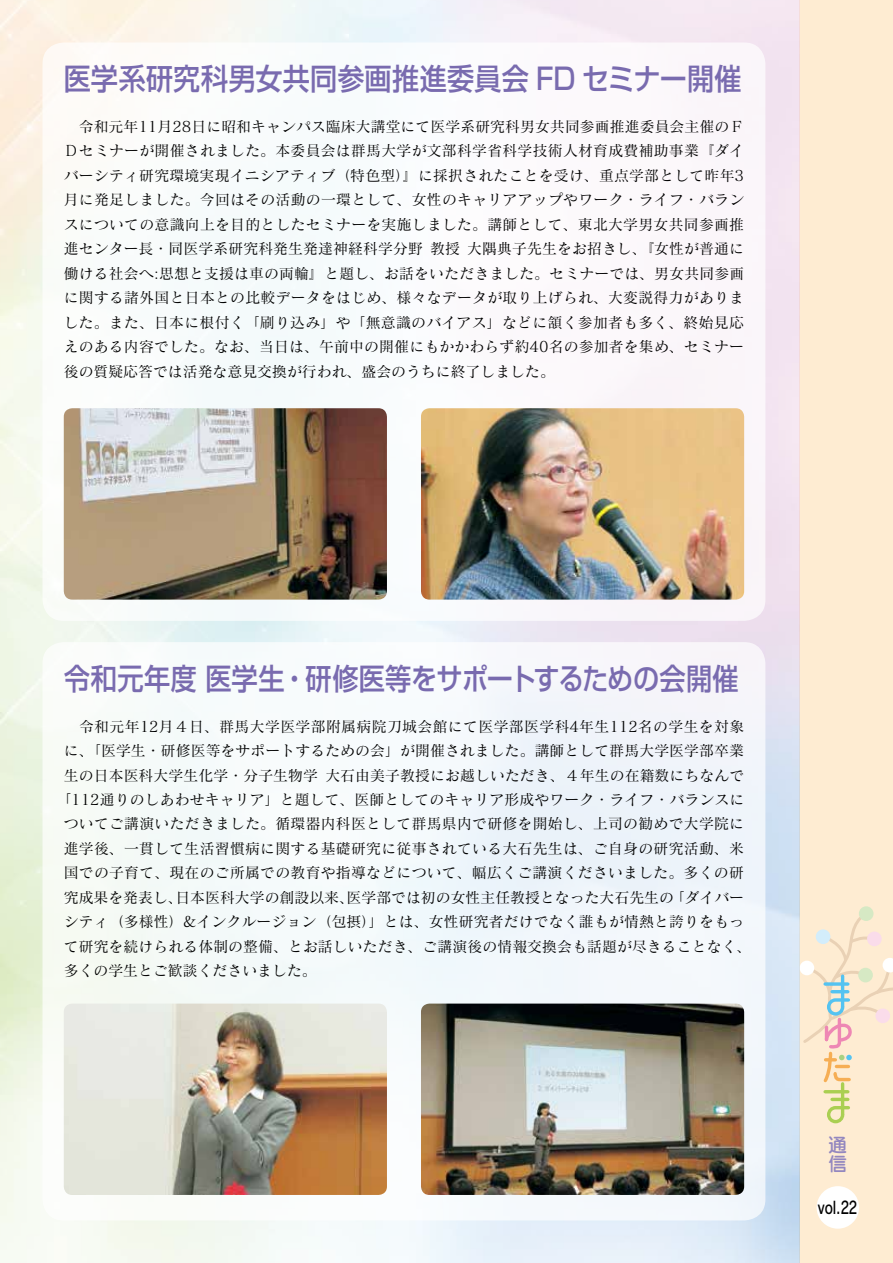
<style>
.page{position:relative;width:893px;height:1263px;background:#fff}
.page>*{position:absolute;margin:0;border:0;box-sizing:border-box;transform-origin:0 0}
.t1{font:500 29.7px "Shin Go Pro";letter-spacing:.005em;color:#796baf;scale:.88 1}
.t2{font:500 29.7px "Shin Go Pro";letter-spacing:.005em;color:#796baf;scale:.91 1}
.t3{font:19.2px "Seurat Pro DB";color:#9387bf}
.t4{font:16.95px "Rodin Pro DB";color:#000;scale:.76 1}
.t5{font:14.85px/24.5px "Matisse Pro M";letter-spacing:.005em;color:#000;text-align:justify}
.t6{font:14.85px "Matisse Pro M";letter-spacing:.025em;color:#000}
</style>
<div class="page">
<div style="left:799px;top:0;width:94px;height:1263px;background:#feecd2"></div>
<div style="left:817px;top:1186px;width:42px;height:43px;background:#fff;border-radius:50%"></div>
<div style="left:800px;top:961px;width:14px;height:14px;background:#fff;border-radius:50%"></div>
<div style="left:859px;top:906px;width:14px;height:15px;background:#d6e9c4;border-radius:50%"></div>
<hr style="left:841px;top:1084px;width:3px;height:30px;background:#aacf52">
<hr style="left:825px;top:1090px;width:23px;height:3px;background:#aacf52">
<hr style="left:832px;top:1098px;width:16px;height:3px;background:#aacf52">
<svg style="left:827px;top:1104px;width:23px;height:20px"></svg>
<svg style="left:802px;top:910px;width:91px;height:175px"></svg>
<img style="left:0;top:0;width:799px;height:1263px">
<div style="left:43px;top:642px;width:722px;height:578px;background:#f4f9fb;border-radius:21px"></div>
<div style="left:43px;top:43px;width:722px;height:578px;background:#fff;border-radius:21px"></div>
<img style="left:64px;top:408px;width:323px;height:192px">
<img style="left:64px;top:1003px;width:323px;height:192px">
<img style="left:421px;top:408px;width:323px;height:192px">
<img style="left:421px;top:1003px;width:323px;height:192px">
<h1 class="t2" style="left:64px;top:54px;width:746px">医学系研究科男女共同参画推進委員会 FD セミナー開催</h1>
<p class="t5" style="left:64px;top:114px;width:682px">　令和元年11月28日に昭和キャンパス臨床大講堂にて医学系研究科男女共同参画推進委員会主催のＦＤセミナーが開催されました。本委員会は群馬大学が文部科学省科学技術人材育成費補助事業『ダイバーシティ研究環境実現イニシアティブ（特色型）』に採択されたことを受け、重点学部として昨年3月に発足しました。今回はその活動の一環として、女性のキャリアアップやワーク・ライフ・バランスについての意識向上を目的としたセミナーを実施しました。講師として、東北大学男女共同参画推進センター長・同医学系研究科発生発達神経科学分野 教授 大隅典子先生をお招きし、『女性が普通に働ける社会へ:思想と支援は車の両輪』と題し、お話をいただきました。セミナーでは、男女共同参画に関する諸外国と日本との比較データをはじめ、様々なデータが取り上げられ、大変説得力がありました。また、日本に根付く「刷り込み」や「無意識のバイアス」などに頷く参加者も多く、終始見応えのある内容でした。なお、当日は、午前中の開催にもかかわらず約40名の参加者を集め、セミナー後の質疑応答では活発な意見交換が行われ、盛会のうちに終了しました。</p>
<h1 class="t1" style="left:64px;top:654px;width:768px">令和元年度 医学生・研修医等をサポートするための会開催</h1>
<p class="t6" style="left:64px;top:717px;width:682px">　令和元年12月４日、群馬大学医学部附属病院刀城会館にて医学部医学科4年生112名の学生を対象</p>
<p class="t5" style="left:64px;top:738px;width:682px">に、「医学生・研修医等をサポートするための会」が開催されました。講師として群馬大学医学部卒業</p>
<p class="t5" style="left:64px;top:762px;width:682px">生の日本医科大学生化学・分子生物学 大石由美子教授にお越しいただき、４年生の在籍数にちなんで</p>
<p class="t5" style="left:56px;top:787px;width:689px">「112通りのしあわせキャリア」と題して、医師としてのキャリア形成やワーク・ライフ・バランスに</p>
<p class="t5" style="left:64px;top:811px;width:682px">ついてご講演いただきました。循環器内科医として群馬県内で研修を開始し、上司の勧めで大学院に</p>
<p class="t5" style="left:64px;top:836px;width:682px">進学後、一貫して生活習慣病に関する基礎研究に従事されている大石先生は、ご自身の研究活動、米</p>
<p class="t5" style="left:64px;top:860px;width:682px">国での子育て、現在のご所属での教育や指導などについて、幅広くご講演くださいました。多くの研</p>
<p class="t5" style="left:64px;top:885px;width:682px">究成果を発表し、日本医科大学の創設以来、医学部では初の女性主任教授となった大石先生の「ダイバー</p>
<p class="t5" style="left:64px;top:909px;width:682px">シティ（多様性）&amp;インクルージョン（包摂）」とは、女性研究者だけでなく誰もが情熱と誇りをもっ</p>
<p class="t5" style="left:64px;top:933px;width:689px">て研究を続けられる体制の整備、とお話しいただき、ご講演後の情報交換会も話題が尽きることなく、</p>
<p class="t5" style="left:64px;top:958px;width:254px">多くの学生とご歓談くださいました。</p>
<p class="t3" style="left:828px;top:1132px;width:21px">通</p>
<p class="t3" style="left:828px;top:1151px;width:21px">信</p>
<p class="t4" style="left:818px;top:1196px;width:53px">vol.22</p>
</div>
